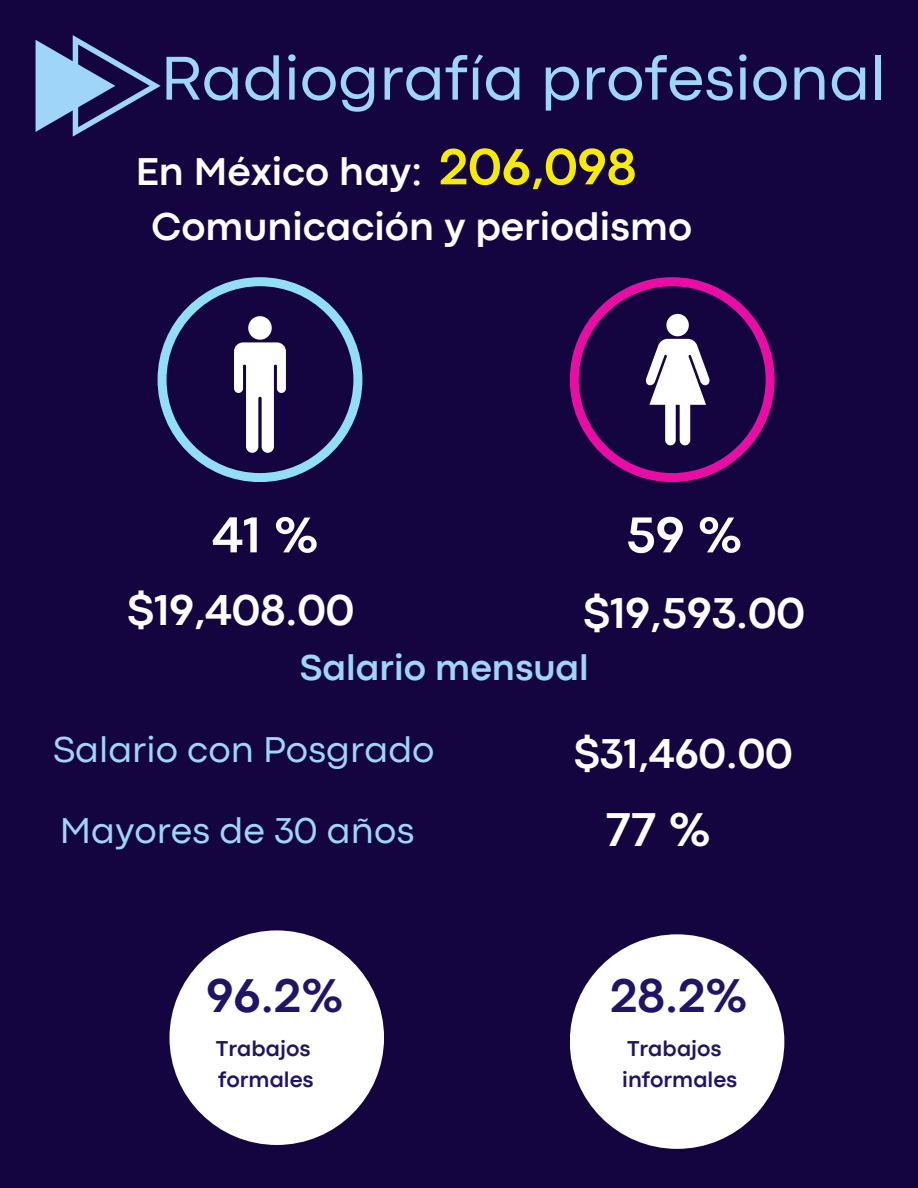
<style>
.page{position:relative;width:918px;height:1188px;background:#140540}
.page>*{position:absolute;margin:0;border:0;box-sizing:border-box;transform-origin:0 0}
.t1{font:64.5px "Codec Pro";color:#9ed5f8}
.t2{font:700 53.1px "Codec Pro";color:#f6ec02}
.t3{font:700 52.5px "Codec Pro";color:#fff}
.t4{font:700 49.5px "Codec Pro";color:#231366}
.t5{font:700 49.5px "Codec Pro";color:#fff}
.t6{font:700 45px "Codec Pro";color:#fff}
.t7{font:700 43.5px "Codec Pro";color:#fff}
.t8{font:700 40.5px "Codec Pro";color:#fff}
.t9{font:37.5px "Codec Pro";color:#9ed5f8}
.t10{font:700 37.5px "Codec Pro";color:#9ed5f8}
.t11{font:700 22.5px "Codec Pro";color:#231366}
</style>
<div class="page">
<div style="left:169px;top:930px;width:215px;height:215px;background:#fff;border-radius:50%"></div>
<div style="left:570px;top:934px;width:214px;height:215px;background:#fff;border-radius:50%"></div>
<svg style="left:36px;top:35px;width:124px;height:101px"></svg>
<svg style="left:158px;top:277px;width:204px;height:205px"></svg>
<svg style="left:570px;top:277px;width:205px;height:205px"></svg>
<p class="t1" style="left:161px;top:55px;width:727px">Radiografía profesional</p>
<h3 class="t8" style="left:136px;top:157px;width:288px">En México hay:</h3>
<h2 class="t2" style="left:439px;top:148px;width:199px">206,098</h2>
<h2 class="t8" style="left:152px;top:213px;width:542px">Comunicación y periodismo</h2>
<h4 class="t3" style="left:212px;top:516px;width:109px">41 %</h4>
<h5 class="t3" style="left:626px;top:516px;width:119px">59 %</h5>
<h5 class="t6" style="left:127px;top:594px;width:229px">$19,408.00</h5>
<h3 class="t6" style="left:583px;top:597px;width:224px">$19,593.00</h3>
<h3 class="t10" style="left:300px;top:654px;width:290px">Salario mensual</h3>
<h2 class="t9" style="left:53px;top:736px;width:383px">Salario con Posgrado</h2>
<h2 class="t7" style="left:574px;top:738px;width:221px">$31,460.00</h2>
<p class="t9" style="left:60px;top:817px;width:356px">Mayores de 30 años</p>
<p class="t5" style="left:606px;top:812px;width:107px">77 %</p>
<h1 class="t4" style="left:206px;top:978px;width:139px">96.2%</h1>
<h2 class="t4" style="left:610px;top:978px;width:140px">28.2%</h2>
<h4 class="t11" style="left:216px;top:1040px;width:96px">Trabajos</h4>
<h4 class="t11" style="left:218px;top:1072px;width:97px">formales</h4>
<p class="t11" style="left:627px;top:1040px;width:96px">Trabajos</p>
<p class="t11" style="left:622px;top:1072px;width:117px">informales</p>
</div>
